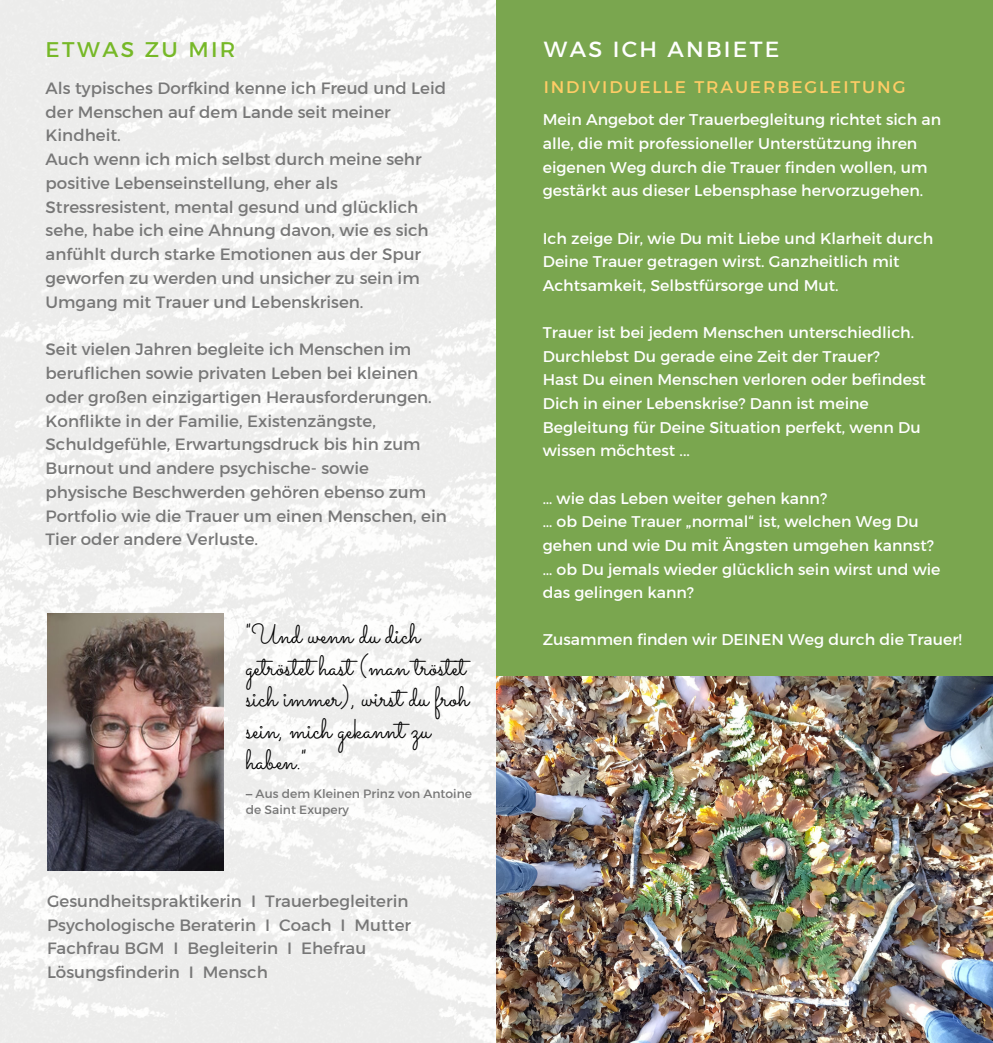
<style>
.page{position:relative;width:993px;height:1043px;background:#fff}
.page>*{position:absolute;margin:0;border:0;box-sizing:border-box;transform-origin:0 0}
.t1{font:28px/31.5px "Sacramento";color:#000}
.t2{font:22.22px "Kief Montaser Regular";letter-spacing:.1em;color:#fff}
.t3{font:21.53px "Kief Montaser Regular";letter-spacing:.11em;color:#76b827}
.t4{font:17.15px "Kief Montaser Regular";letter-spacing:.11em;color:#fc6}
.t5{font:16.62px/23.8px "Kief Montaser Regular";color:#777}
.t6{font:15.75px/23.6px "Kief Montaser Regular";color:#fff}
.t7{font:12.25px/16.3px "Kief Montaser Regular";color:#777}
</style>
<div class="page">
<img style="left:0;top:0;width:496px;height:1042px">
<div style="left:496px;top:0;width:496px;height:1034px;background:#7aa64f"></div>
<img style="left:496px;top:676px;width:496px;height:366px">
<img style="left:47px;top:613px;width:176px;height:256px">
<svg style="left:246px;top:793px;width:6px;height:2px"></svg>
<p class="t3" style="left:46px;top:36px;width:191px">ETWAS ZU MIR</p>
<p class="t5" style="left:46px;top:76px;width:402px">Als typisches Dorfkind kenne ich Freud und Leid der Menschen auf dem Lande seit meiner<br>Kindheit.</p>
<p class="t5" style="left:46px;top:147px;width:384px">Auch wenn ich mich selbst durch meine sehr positive Lebenseinstellung, eher als Stressresistent, mental gesund und glücklich sehe, habe ich eine Ahnung davon, wie es sich anfühlt durch starke Emotionen aus der Spur geworfen zu werden und unsicher zu sein im Umgang mit Trauer und Lebenskrisen.</p>
<p class="t5" style="left:46px;top:337px;width:402px">Seit vielen Jahren begleite ich Menschen im beruflichen sowie privaten Leben bei kleinen oder großen einzigartigen Herausforderungen.<br>Konflikte in der Familie, Existenzängste, Schuldgefühle, Erwartungsdruck bis hin zum Burnout und andere psychische- sowie physische Beschwerden gehören ebenso zum Portfolio wie die Trauer um einen Menschen, ein Tier oder andere Verluste.</p>
<p class="t1" style="left:246px;top:617px;width:225px">"Und wenn du dich getröstet hast (man tröstet sich immer), wirst du froh sein, mich gekannt zu haben."</p>
<p class="t7" style="left:246px;top:784px;width:228px;text-indent:10px">Aus dem Kleinen Prinz von Antoine de Saint Exupery</p>
<p class="t5" style="left:47px;top:888px;width:363px">Gesundheitspraktikerin I Trauerbegleiterin</p>
<p class="t5" style="left:47px;top:912px;width:365px">Psychologische Beraterin I Coach I Mutter</p>
<p class="t5" style="left:47px;top:936px;width:320px">Fachfrau BGM I Begleiterin I Ehefrau</p>
<p class="t5" style="left:47px;top:960px;width:222px">Lösungsfinderin I Mensch</p>
<p class="t2" style="left:544px;top:35px;width:237px">WAS ICH ANBIETE</p>
<p class="t4" style="left:543px;top:76px;width:363px">INDIVIDUELLE TRAUERBEGLEITUNG</p>
<p class="t6" style="left:542px;top:108px;width:400px">Mein Angebot der Trauerbegleitung richtet sich an alle, die mit professioneller Unterstützung ihren eigenen Weg durch die Trauer finden wollen, um gestärkt aus dieser Lebensphase hervorzugehen.</p>
<p class="t6" style="left:542px;top:226px;width:392px">Ich zeige Dir, wie Du mit Liebe und Klarheit durch<br>Deine Trauer getragen wirst. Ganzheitlich mit<br>Achtsamkeit, Selbstfürsorge und Mut.</p>
<p class="t6" style="left:542px;top:320px;width:373px">Trauer ist bei jedem Menschen unterschiedlich.<br>Durchlebst Du gerade eine Zeit der Trauer?</p>
<p class="t6" style="left:542px;top:368px;width:384px">Hast Du einen Menschen verloren oder befindest<br>Dich in einer Lebenskrise? Dann ist meine</p>
<p class="t6" style="left:542px;top:415px;width:379px">Begleitung für Deine Situation perfekt, wenn Du wissen möchtest ...</p>
<p class="t6" style="left:542px;top:486px;width:286px">… wie das Leben weiter gehen kann?</p>
<p class="t6" style="left:542px;top:509px;width:392px">… ob Deine Trauer „normal“ ist, welchen Weg Du gehen und wie Du mit Ängsten umgehen kannst?</p>
<p class="t6" style="left:542px;top:557px;width:399px">… ob Du jemals wieder glücklich sein wirst und wie das gelingen kann?</p>
<p class="t6" style="left:542px;top:627px;width:420px">Zusammen finden wir DEINEN Weg durch die Trauer!</p>
</div>
